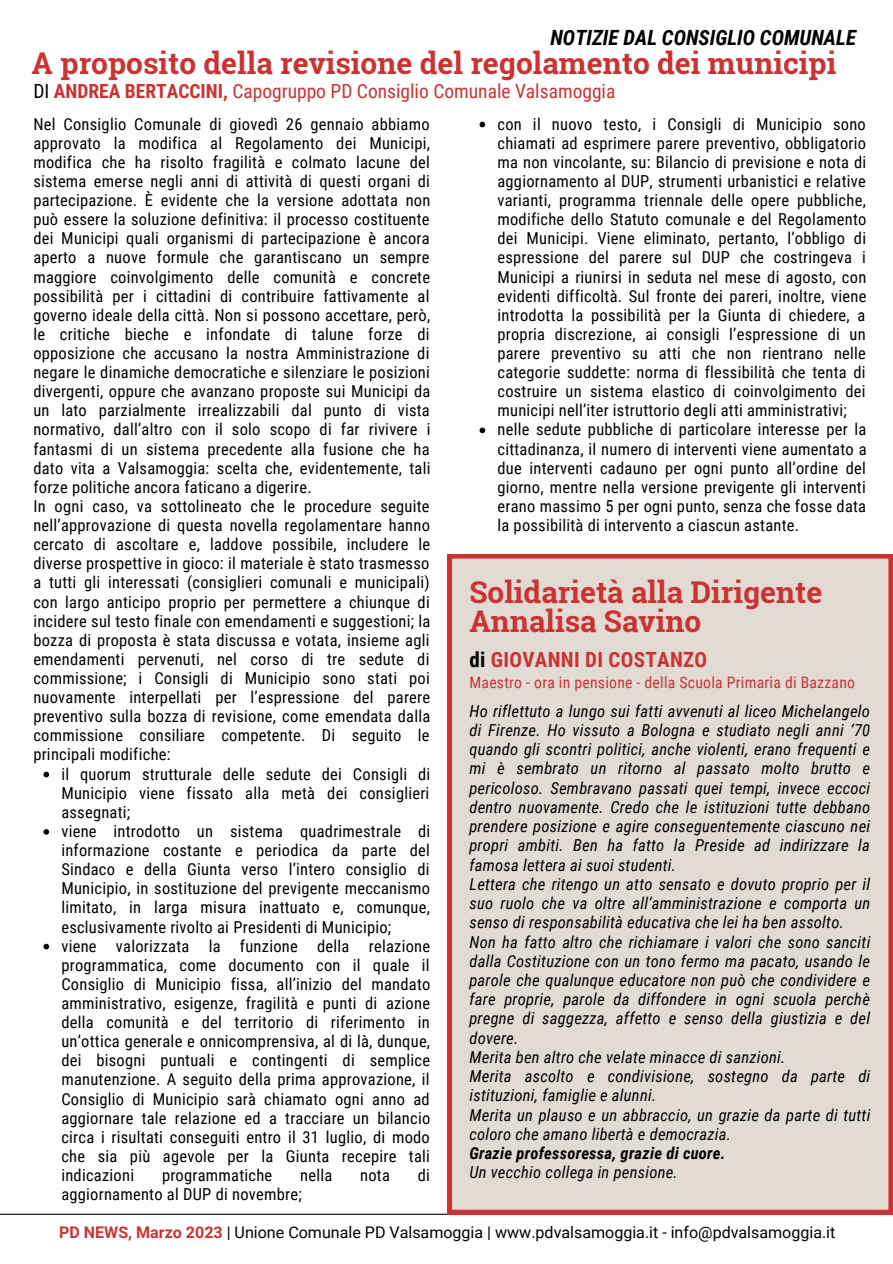
<style>
.page{position:relative;width:893px;height:1264px;background:#fff}
.page>*{position:absolute;margin:0;border:0;box-sizing:border-box;transform-origin:0 0}
.t1{font:700 30px/29.2px "Roboto Slab";color:#cb3333}
.t2{font:italic 700 21px "Roboto Condensed";color:#000}
.t3{font:700 21px "Roboto Condensed";letter-spacing:.015em;color:#cb3333}
.t4{font:19.5px "Roboto Condensed";color:#cb3333}
.t5{font:16.5px/19px "Roboto Condensed";letter-spacing:.015em;color:#000}
.t6{font:italic 16.5px/19.2px "Roboto Condensed";letter-spacing:.015em;color:#000}
.t7{font:italic 700 16.5px "Roboto Condensed";letter-spacing:.015em;color:#000}
.t8{font:16.05px "Roboto";color:#000}
.t9{font:15.75px "Roboto Condensed";letter-spacing:.015em;color:#cb3333}
.s1{color:#000}
.s2{font-weight:700}
.s3{font-weight:700;color:#cb3333}
</style>
<div class="page">
<hr style="left:0;top:1213px;width:892px;height:1px;background:#000">
<div style="left:447px;top:554px;width:445px;height:660px;background:#e1dbd3"></div>
<svg style="left:43px;top:771px;width:6px;height:6px"></svg>
<svg style="left:43px;top:829px;width:6px;height:5px"></svg>
<svg style="left:43px;top:943px;width:6px;height:6px"></svg>
<svg style="left:479px;top:122px;width:6px;height:5px"></svg>
<svg style="left:479px;top:427px;width:6px;height:6px"></svg>
<p class="t2" style="left:550px;top:26px;width:307px">NOTIZIE DAL CONSIGLIO COMUNALE</p>
<p class="t4" style="left:33px;top:80px;width:583px"><span class="s1">DI</span> <span class="s2">ANDREA BERTACCINI,</span> Capogruppo PD Consiglio Comunale Valsamoggia</p>
<h1 class="t1" style="left:32px;top:47px;width:806px">A proposito della revisione del regolamento dei municipi</h1>
<p class="t5" style="left:497px;top:114px;width:370px">con il nuovo testo, i Consigli di Municipio sono chiamati ad esprimere parere preventivo, obbligatorio ma non vincolante, su: Bilancio di previsione e nota di aggiornamento al DUP, strumenti urbanistici e relative varianti, programma triennale delle opere pubbliche, modifiche dello Statuto comunale e del Regolamento dei Municipi. Viene eliminato, pertanto, l’obbligo di espressione del parere sul DUP che costringeva i Municipi a riunirsi in seduta nel mese di agosto, con evidenti difficoltà. Sul fronte dei pareri, inoltre, viene introdotta la possibilità per la Giunta di chiedere, a propria discrezione, ai consigli l’espressione di un parere preventivo su atti che non rientrano nelle categorie suddette: norma di flessibilità che tenta di costruire un sistema elastico di coinvolgimento dei municipi nell’iter istruttorio degli atti amministrativi; nelle sedute pubbliche di particolare interesse per la cittadinanza, il numero di interventi viene aumentato a due interventi cadauno per ogni punto all’ordine del giorno, mentre nella versione previgente gli interventi erano massimo 5 per ogni punto, senza che fosse data la possibilità di intervento a ciascun astante.</p>
<p class="t5" style="left:33px;top:114px;width:398px">Nel Consiglio Comunale di giovedì 26 gennaio abbiamo approvato la modifica al Regolamento dei Municipi, modifica che ha risolto fragilità e colmato lacune del sistema emerse negli anni di attività di questi organi di partecipazione. È evidente che la versione adottata non può essere la soluzione definitiva: il processo costituente dei Municipi quali organismi di partecipazione è ancora aperto a nuove formule che garantiscano un sempre maggiore coinvolgimento delle comunità e concrete possibilità per i cittadini di contribuire fattivamente al governo ideale della città. Non si possono accettare, però, le critiche bieche e infondate di talune forze di opposizione che accusano la nostra Amministrazione di negare le dinamiche democratiche e silenziare le posizioni divergenti, oppure che avanzano proposte sui Municipi da un lato parzialmente irrealizzabili dal punto di vista normativo, dall’altro con il solo scopo di far rivivere i fantasmi di un sistema precedente alla fusione che ha dato vita a Valsamoggia: scelta che, evidentemente, tali forze politiche ancora faticano a digerire.<br>In ogni caso, va sottolineato che le procedure seguite nell’approvazione di questa novella regolamentare hanno cercato di ascoltare e, laddove possibile, includere le diverse prospettive in gioco: il materiale è stato trasmesso a tutti gli interessati (consiglieri comunali e municipali) con largo anticipo proprio per permettere a chiunque di incidere sul testo finale con emendamenti e suggestioni; la bozza di proposta è stata discussa e votata, insieme agli emendamenti pervenuti, nel corso di tre sedute di commissione; i Consigli di Municipio sono stati poi nuovamente interpellati per l’espressione del parere preventivo sulla bozza di revisione, come emendata dalla commissione consiliare competente. Di seguito le principali modifiche:</p>
<h1 class="t1" style="left:469px;top:576px;width:354px">Solidarietà alla Dirigente<br>Annalisa Savino</h1>
<p class="t3" style="left:469px;top:648px;width:239px"><span class="s1">di</span> GIOVANNI DI COSTANZO</p>
<p class="t9" style="left:469px;top:673px;width:387px">Maestro - ora in pensione - della Scuola Primaria di Bazzano</p>
<p class="t6" style="left:469px;top:701px;width:402px">Ho riflettuto a lungo sui fatti avvenuti al liceo Michelangelo di Firenze. Ho vissuto a Bologna e studiato negli anni ‘70 quando gli scontri politici, anche violenti, erano frequenti e mi è sembrato un ritorno al passato molto brutto e pericoloso. Sembravano passati quei tempi, invece eccoci dentro nuovamente. Credo che le istituzioni tutte debbano prendere posizione e agire conseguentemente ciascuno nei propri ambiti. Ben ha fatto la Preside ad indirizzare la famosa lettera ai suoi studenti.<br>Lettera che ritengo un atto sensato e dovuto proprio per il suo ruolo che va oltre all‘amministrazione e comporta un senso di responsabilità educativa che lei ha ben assolto.<br>Non ha fatto altro che richiamare i valori che sono sanciti dalla Costituzione con un tono fermo ma pacato, usando le parole che qualunque educatore non può che condividere e fare proprie, parole da diffondere in ogni scuola perchè pregne di saggezza, affetto e senso della giustizia e del dovere.<br>Merita ben altro che velate minacce di sanzioni.<br>Merita ascolto e condivisione, sostegno da parte di istituzioni, famiglie e alunni.<br>Merita un plauso e un abbraccio, un grazie da parte di tutti coloro che amano libertà e democrazia.</p>
<p class="t7" style="left:469px;top:1143px;width:257px">Grazie professoressa, grazie di cuore.</p>
<p class="t6" style="left:469px;top:1163px;width:210px">Un vecchio collega in pensione.</p>
<p class="t5" style="left:61px;top:764px;width:370px">il quorum strutturale delle sedute dei Consigli di Municipio viene fissato alla metà dei consiglieri assegnati;<br>viene introdotto un sistema quadrimestrale di informazione costante e periodica da parte del Sindaco e della Giunta verso l’intero consiglio di Municipio, in sostituzione del previgente meccanismo limitato, in larga misura inattuato e, comunque, esclusivamente rivolto ai Presidenti di Municipio; viene valorizzata la funzione della relazione programmatica, come documento con il quale il Consiglio di Municipio fissa, all’inizio del mandato amministrativo, esigenze, fragilità e punti di azione della comunità e del territorio di riferimento in un’ottica generale e onnicomprensiva, al di là, dunque, dei bisogni puntuali e contingenti di semplice manutenzione. A seguito della prima approvazione, il Consiglio di Municipio sarà chiamato ogni anno ad aggiornare tale relazione ed a tracciare un bilancio circa i risultati conseguiti entro il 31 luglio, di modo che sia più agevole per la Giunta recepire tali indicazioni</p>
<p class="t5" style="left:162px;top:1165px;width:112px">programmatiche</p>
<p class="t5" style="left:300px;top:1165px;width:34px">nella</p>
<p class="t5" style="left:360px;top:1165px;width:31px">nota</p>
<p class="t5" style="left:418px;top:1165px;width:14px">di</p>
<p class="t5" style="left:61px;top:1184px;width:242px">aggiornamento al DUP di novembre;</p>
<p class="t8" style="left:59px;top:1222px;width:777px"><span class="s3">PD NEWS, Marzo 2023</span> | Unione Comunale PD Valsamoggia | www.pdvalsamoggia.it - info@pdvalsamoggia.it</p>
</div>
